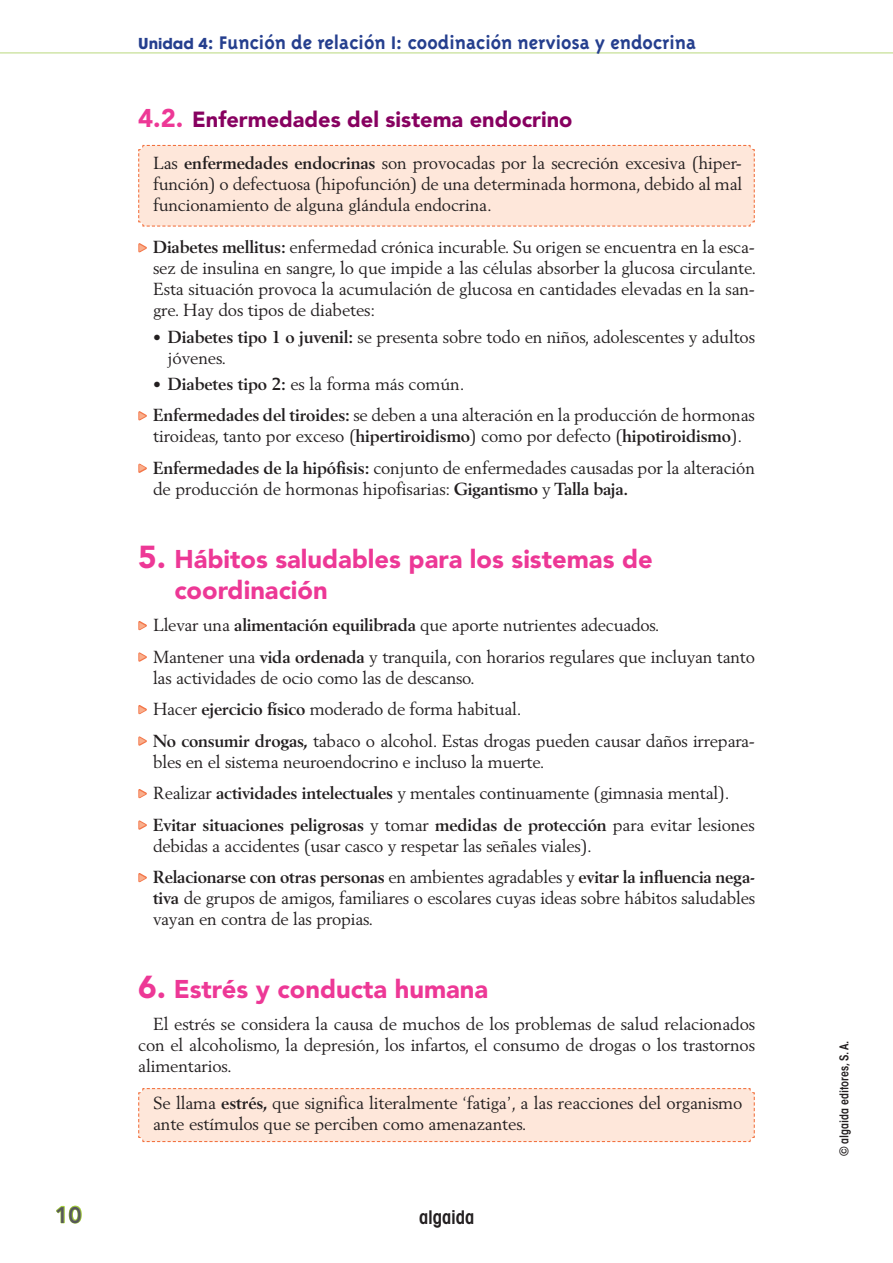
<style>
.page{position:relative;width:893px;height:1263px;background:#fff}
.page>*{position:absolute;margin:0;border:0;box-sizing:border-box;transform-origin:0 0}
.t1{font:900 25.5px/31.5px "Avenir LT Std";color:#ed3896}
.t2{font:800 22.5px "Avenir LT Std";color:#57585a}
.t3{font:900 21.75px "Avenir LT Std";color:#870160}
.t4{font:700 21px "Triplex";color:#253f8e}
.t5{font:600 condensed 18.9px "Avant Garde";color:#231f20}
.t6{font:17.25px/21px "Berling LT Std";letter-spacing:-.01em;color:#231f20}
.t7{font:600 condensed 12px "ITC Avant Garde Std";color:#231f20}
.s1{font-family:"Avant Garde";font-size:15px}
.s2{font-size:25.5px;color:#ed3896}
.s3{font-weight:700}
.s4{font-family:"FF Dingbests";font-size:15px;color:#f9af8d}
.s5{font-size:15.75px}
.s6{font-size:31.5px}
</style>
<div class="page">
<svg style="left:56px;top:1205px;width:26px;height:19px"></svg>
<hr style="left:0;top:53px;width:893px;height:1px;background:#b9d87e">
<div style="left:138px;top:144px;width:617px;height:83px;background:#fee7da"></div>
<div style="left:138px;top:1088px;width:617px;height:54px;background:#fee7da"></div>
<svg style="left:138px;top:243px;width:9px;height:10px"></svg>
<svg style="left:138px;top:411px;width:9px;height:10px"></svg>
<svg style="left:138px;top:463px;width:9px;height:10px"></svg>
<svg style="left:138px;top:621px;width:9px;height:10px"></svg>
<svg style="left:138px;top:652px;width:9px;height:10px"></svg>
<svg style="left:138px;top:705px;width:9px;height:10px"></svg>
<svg style="left:138px;top:736px;width:9px;height:10px"></svg>
<svg style="left:138px;top:789px;width:9px;height:10px"></svg>
<svg style="left:138px;top:820px;width:9px;height:10px"></svg>
<svg style="left:138px;top:873px;width:9px;height:10px"></svg>
<h2 class="t2" style="left:55px;top:1201px;width:28px">10</h2>
<p class="t4" style="left:138px;top:30px;width:559px"><span class="s1">Unidad 4</span>: Función de relación I: coodinación nerviosa y endocrina</p>
<p class="t3" style="left:138px;top:107px;width:436px"><span class="s2">4.2.</span> Enfermedades del sistema endocrino</p>
<p class="t6" style="left:153px;top:153px;width:591px;text-align:justify">Las <span class="s3">enfermedades endocrinas</span> son provocadas por la secreción excesiva (hiper&shy;función) o defectuosa (hipofunción) de una determinada hormona, debido al mal funcionamiento de alguna glándula endocrina.</p>
<p class="t6" style="left:153px;top:237px;width:605px;text-align:justify;text-indent:-15px"><span class="s4">&gt;</span> <span class="s3">Diabetes mellitus:</span> enfermedad crónica incurable. Su origen se encuentra en la esca&shy;sez de insulina en sangre, lo que impide a las células absorber la glucosa circulante.<br>Esta situación provoca la acumulación de glucosa en cantidades elevadas en la san&shy;gre. Hay dos tipos de diabetes:</p>
<p class="t6" style="left:168px;top:326px;width:589px;text-indent:-15px"><span class="s5">•</span> <span class="s3">Diabetes tipo 1 o juvenil:</span> se presenta sobre todo en niños, adolescentes y adultos jóvenes.</p>
<p class="t6" style="left:138px;top:368px;width:618px;line-height:31.5px;text-indent:15px"><span class="s5">•</span> <span class="s3">Diabetes tipo 2:</span> es la forma más común.<br><span class="s4">&gt;</span> <span class="s3">Enfermedades del tiroides:</span> se deben a una alteración en la producción de hormonas</p>
<p class="t6" style="left:138px;top:420px;width:618px;line-height:31.5px;text-align:center">tiroideas, tanto por exceso (<span class="s3">hipertiroidismo</span>) como por defecto (<span class="s3">hipotiroidismo</span>).<br><span class="s4">&gt;</span> <span class="s3">Enfermedades de la hipófisis:</span> conjunto de enfermedades causadas por la alteración</p>
<p class="t6" style="left:153px;top:478px;width:477px">de producción de hormonas hipofisarias: <span class="s3">Gigantismo</span> y <span class="s3">Talla baja.</span></p>
<h1 class="t1" style="left:174px;top:543px;width:480px;text-indent:-36px"><span class="s6">5.</span> Hábitos saludables para los sistemas de coordinación</h1>
<p class="t6" style="left:138px;top:609px;width:618px;line-height:31.5px"><span class="s4">&gt;</span> Llevar una <span class="s3">alimentación equilibrada</span> que aporte nutrientes adecuados.<br><span class="s4">&gt;</span> Mantener una <span class="s3">vida ordenada</span> y tranquila, con horarios regulares que incluyan tanto</p>
<p class="t6" style="left:138px;top:661px;width:618px;line-height:31.5px;text-indent:15px">las actividades de ocio como las de descanso.<br><span class="s4">&gt;</span> Hacer <span class="s3">ejercicio físico</span> moderado de forma habitual.<br><span class="s4">&gt;</span> <span class="s3">No consumir drogas,</span> tabaco o alcohol. Estas drogas pueden causar daños irrepara-</p>
<p class="t6" style="left:138px;top:745px;width:618px;line-height:31.5px;text-indent:15px">bles en el sistema neuroendocrino e incluso la muerte.<br><span class="s4">&gt;</span> Realizar <span class="s3">actividades intelectuales</span> y mentales continuamente (gimnasia mental).<br><span class="s4">&gt;</span> <span class="s3">Evitar situaciones peligrosas</span> y tomar <span class="s3">medidas de protección</span> para evitar lesiones</p>
<p class="t6" style="left:138px;top:829px;width:618px;line-height:31.5px;text-indent:15px">debidas a accidentes (usar casco y respetar las señales viales).<br><span class="s4">&gt;</span> <span class="s3">Relacionarse con otras personas</span> en ambientes agradables y <span class="s3">evitar la influencia nega-</span></p>
<p class="t6" style="left:153px;top:887px;width:604px"><span class="s3">tiva</span> de grupos de amigos, familiares o escolares cuyas ideas sobre hábitos saludables vayan en contra de las propias.</p>
<h1 class="t1" style="left:138px;top:973px;width:351px"><span class="s6">6.</span> Estrés y conducta humana</h1>
<p class="t6" style="left:138px;top:1013px;width:618px;text-align:justify;text-indent:15px">El estrés se considera la causa de muchos de los problemas de salud relacionados con el alcoholismo, la depresión, los infartos, el consumo de drogas o los trastornos alimentarios.</p>
<p class="t6" style="left:153px;top:1092px;width:591px">Se llama <span class="s3">estrés,</span> que significa literalmente ‘fatiga’, a las reacciones del organismo ante estímulos que se perciben como amenazantes.</p>
<p class="t5" style="left:419px;top:1206px;width:57px">algaida</p>
<p class="t7" style="left:836px;top:1156px;width:117px;rotate:-90deg">© algaida editores, S. A.</p>
</div>
